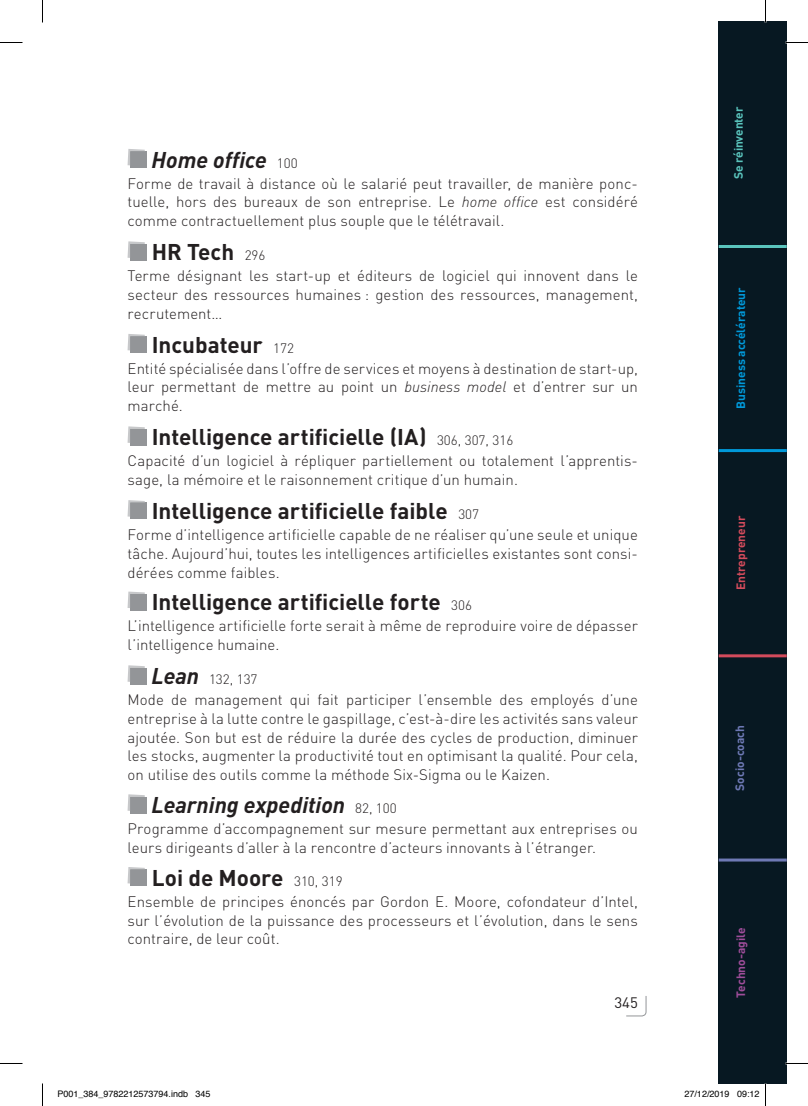
<style>
.page{position:relative;width:808px;height:1106px;background:#fff}
.page>*{position:absolute;margin:0;border:0;box-sizing:border-box;transform-origin:0 0}
.t1{font:700 22.5px "DIN";letter-spacing:-.005em;color:#231f20}
.t2{font:italic 700 22.5px "DIN";color:#231f20}
.t3{font:300 15px/18.8px "DIN";letter-spacing:.005em;color:#231f20;text-align:justify}
.t4{font:15px "DIN";color:#231f20}
.t5{font:300 13.5px "DIN";color:#231f20}
.t6{font:700 12px "DIN";color:#0099da}
.t7{font:700 12px "DIN";color:#d34b5c}
.t8{font:700 12px "DIN";color:#9e4d9a}
.t9{font:700 12px "DIN";letter-spacing:-.01em;color:#5ac4bd}
.t10{font:700 12px "DIN";color:#6e79b5}
.t11{font:9px "Helvetica";color:#000}
.s1{font-weight:300;font-style:normal;font-size:13.5px}
.s2{font-style:italic}
.s3{font-weight:300;font-size:13.5px}
.s4{font-weight:700;font-style:italic;font-size:22.5px}
</style>
<div class="page">
<svg style="left:626px;top:996px;width:21px;height:20px"></svg>
<div style="left:719px;top:858px;width:68px;height:226px;background:#071822"></div>
<div style="left:719px;top:654px;width:68px;height:204px;background:#071822"></div>
<div style="left:719px;top:450px;width:68px;height:204px;background:#071822"></div>
<div style="left:719px;top:246px;width:68px;height:204px;background:#071822"></div>
<hr style="left:719px;top:654px;width:68px;height:3px;background:#d34b5c">
<hr style="left:719px;top:858px;width:68px;height:3px;background:#6e79b5">
<div style="left:719px;top:21px;width:68px;height:225px;background:#071822"></div>
<hr style="left:719px;top:449px;width:68px;height:3px;background:#0099da">
<hr style="left:719px;top:245px;width:68px;height:3px;background:#5ac4bd">
<div style="left:130px;top:151px;width:17px;height:17px;background:#939598"></div>
<svg style="left:128px;top:149px;width:17px;height:17px"></svg>
<div style="left:130px;top:244px;width:17px;height:16px;background:#939598"></div>
<svg style="left:128px;top:241px;width:17px;height:17px"></svg>
<div style="left:130px;top:336px;width:17px;height:17px;background:#939598"></div>
<svg style="left:128px;top:334px;width:17px;height:17px"></svg>
<div style="left:130px;top:429px;width:17px;height:16px;background:#939598"></div>
<svg style="left:128px;top:426px;width:17px;height:17px"></svg>
<div style="left:130px;top:502px;width:17px;height:17px;background:#939598"></div>
<svg style="left:128px;top:500px;width:17px;height:17px"></svg>
<div style="left:130px;top:594px;width:17px;height:16px;background:#939598"></div>
<svg style="left:128px;top:591px;width:17px;height:17px"></svg>
<div style="left:130px;top:667px;width:17px;height:17px;background:#939598"></div>
<svg style="left:128px;top:665px;width:17px;height:17px"></svg>
<div style="left:130px;top:796px;width:17px;height:17px;background:#939598"></div>
<svg style="left:128px;top:794px;width:17px;height:17px"></svg>
<div style="left:130px;top:869px;width:17px;height:16px;background:#939598"></div>
<svg style="left:128px;top:867px;width:17px;height:17px"></svg>
<hr style="left:785px;top:1062px;width:23px;height:2px;background:#fff">
<hr style="left:764px;top:0;width:2px;height:23px;background:#fff">
<svg style="left:0;top:42px;width:22px;height:1px"></svg>
<svg style="left:785px;top:42px;width:23px;height:1px"></svg>
<svg style="left:0;top:1063px;width:22px;height:1px"></svg>
<svg style="left:785px;top:1063px;width:23px;height:1px"></svg>
<svg style="left:42px;top:0;width:1px;height:23px"></svg>
<svg style="left:42px;top:1083px;width:1px;height:22px"></svg>
<svg style="left:765px;top:0;width:1px;height:23px"></svg>
<svg style="left:764px;top:1083px;width:2px;height:22px"></svg>
<h1 class="t2" style="left:152px;top:145px;width:147px">Home office <span class="s1">100</span></h1>
<p class="t3" style="left:128px;top:174px;width:512px">Forme de travail à distance où le salarié peut travailler, de manière ponc&shy;tuelle, hors des bureaux de son entreprise. Le <span class="s2">home office</span> est considéré comme contractuellement plus souple que le télétravail.</p>
<h1 class="t1" style="left:152px;top:237px;width:115px">HR Tech <span class="s3">296</span></h1>
<p class="t3" style="left:128px;top:266px;width:512px">Terme désignant les start-up et éditeurs de logiciel qui innovent dans le secteur des ressources humaines : gestion des ressources, management, recrutement…</p>
<h1 class="t1" style="left:152px;top:330px;width:144px">Incubateur <span class="s3">172</span></h1>
<p class="t3" style="left:128px;top:359px;width:512px">Entité spécialisée dans l’offre de services et moyens à destination de start-up, leur permettant de mettre au point un <span class="s2">business model</span> et d’entrer sur un marché.</p>
<h1 class="t1" style="left:152px;top:422px;width:363px">Intelligence artificielle (IA) <span class="s3">306, 307, 316</span></h1>
<p class="t3" style="left:128px;top:451px;width:512px">Capacité d’un logiciel à répliquer partiellement ou totalement l’apprentis&shy;sage, la mémoire et le raisonnement critique d’un humain.</p>
<h1 class="t1" style="left:152px;top:496px;width:329px">Intelligence artificielle faible <span class="s3">307</span></h1>
<p class="t3" style="left:128px;top:525px;width:512px">Forme d’intelligence artificielle capable de ne réaliser qu’une seule et unique tâche. Aujourd’hui, toutes les intelligences artificielles existantes sont consi&shy;dérées comme faibles.</p>
<h1 class="t1" style="left:152px;top:587px;width:322px">Intelligence artificielle forte <span class="s3">306</span></h1>
<p class="t3" style="left:128px;top:616px;width:512px">L’intelligence artificielle forte serait à même de reproduire voire de dépasser l’intelligence humaine.</p>
<p class="t5" style="left:152px;top:671px;width:107px"><span class="s4">Lean</span> 132, 137</p>
<p class="t3" style="left:128px;top:690px;width:512px">Mode de management qui fait participer l’ensemble des employés d’une entreprise à la lutte contre le gaspillage, c’est-à-dire les activités sans valeur ajoutée. Son but est de réduire la durée des cycles de production, diminuer les stocks, augmenter la productivité tout en optimisant la qualité. Pour cela, on utilise des outils comme la méthode Six-Sigma ou le Kaizen.</p>
<h1 class="t2" style="left:152px;top:790px;width:247px">Learning expedition <span class="s1">82, 100</span></h1>
<p class="t3" style="left:128px;top:819px;width:512px">Programme d’accompagnement sur mesure permettant aux entreprises ou leurs dirigeants d’aller à la rencontre d’acteurs innovants à l’étranger.</p>
<h1 class="t1" style="left:152px;top:863px;width:192px">Loi de Moore <span class="s3">310, 319</span></h1>
<p class="t3" style="left:128px;top:891px;width:512px">Ensemble de principes énoncés par Gordon E. Moore, cofondateur d’Intel, sur l’évolution de la puissance des processeurs et l’évolution, dans le sens contraire, de leur coût.</p>
<p class="t4" style="left:614px;top:993px;width:25px">345</p>
<p class="t9" style="left:731px;top:179px;width:74px;rotate:-90deg">Se réinventer</p>
<p class="t6" style="left:733px;top:409px;width:123px;rotate:-90deg">Business accélérateur</p>
<p class="t7" style="left:733px;top:590px;width:76px;rotate:-90deg">Entrepreneur</p>
<p class="t10" style="left:732px;top:790px;width:67px;rotate:-90deg">Socio-coach</p>
<p class="t8" style="left:733px;top:997px;width:72px;rotate:-90deg">Techno-agile</p>
<p class="t11" style="left:57px;top:1086px;width:155px">P001_384_9782212573794.indb 345</p>
<p class="t11" style="left:684px;top:1086px;width:77px">27/12/2019 09:12</p>
</div>
